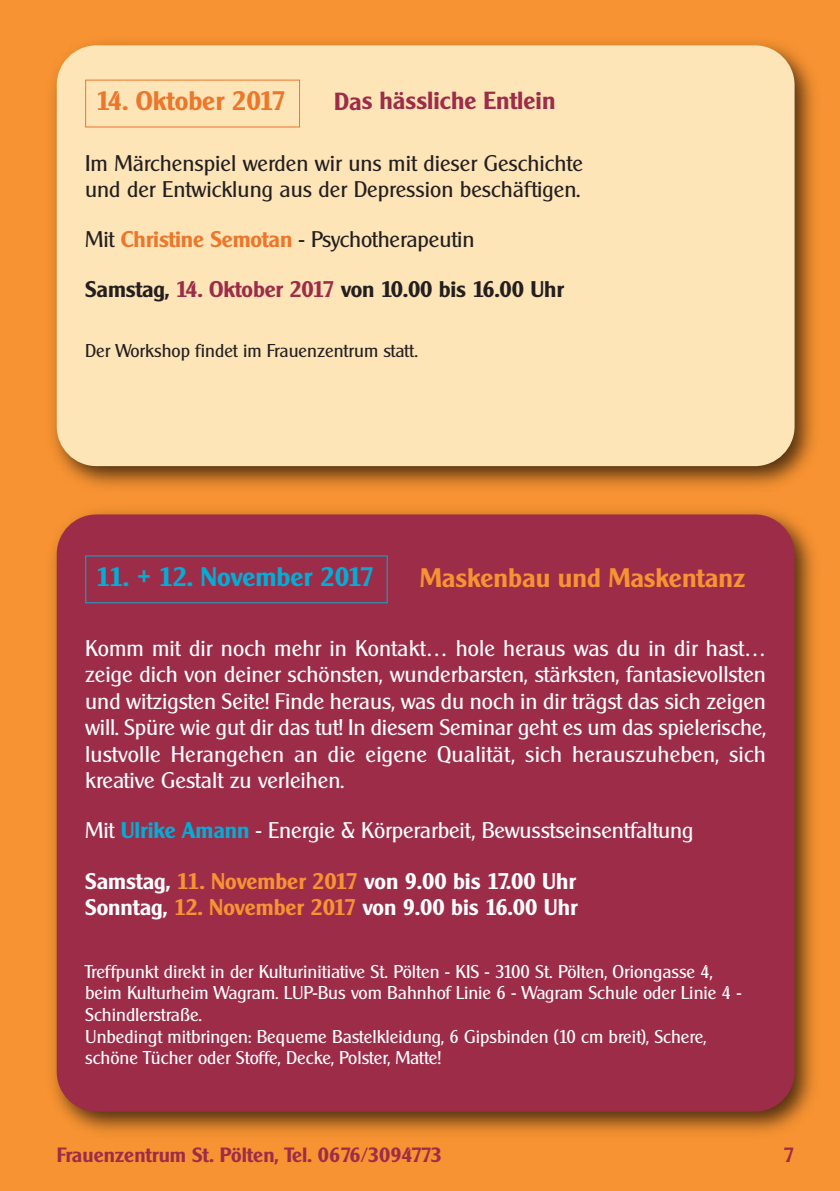
<style>
.page{position:relative;width:840px;height:1191px;background:#fff}
.page>*{position:absolute;margin:0;border:0;box-sizing:border-box;transform-origin:0 0}
.t1{font:700 26px "Alexander Becker";color:#f79332}
.t2{font:700 26px "Alexander Becker";letter-spacing:-.005em;color:#03add5}
.t3{font:700 26px "Alexander Becker";color:#ed762a}
.t4{font:700 24px "Alexander Becker";letter-spacing:-.005em;color:#9d2c49}
.t5{font:22px/26.4px "Alexander Becker";letter-spacing:-.005em;color:#fff;text-align:justify}
.t6{font:22px/26.4px "Alexander Becker";color:#231f20}
.t7{font:700 22px/26.4px "Alexander Becker";color:#fff}
.t8{font:700 22px "Alexander Becker";letter-spacing:-.005em;color:#231f20}
.t9{font:700 20px "Alexander Becker";color:#9d2c49}
.t10{font:18px/21.6px "Alexander Becker";color:#fff}
.t11{font:18px "Alexander Becker";color:#231f20}
.s1{font-weight:700;color:#ed762a}
.s2{color:#9d2c49}
.s3{font-weight:700;color:#03add5}
.s4{color:#f79332}
</style>
<div class="page">
<div style="left:0;top:0;width:839px;height:1191px;background:#f79332"></div>
<img style="left:51px;top:510px;width:764px;height:623px">
<div style="left:57px;top:514px;width:737px;height:597px;background:#9d2c49;border-radius:40px"></div>
<img style="left:51px;top:42px;width:764px;height:446px">
<div style="left:57px;top:45px;width:737px;height:421px;background:#fee5b8;border-radius:40px"></div>
<div style="left:85px;top:80px;width:215px;height:47px;border:1px solid #ed762a"></div>
<div style="left:85px;top:555px;width:302px;height:48px;border:1px solid #03add5"></div>
<p class="t3" style="left:96px;top:85px;width:191px">14. Oktober 2017</p>
<p class="t4" style="left:334px;top:86px;width:223px">Das hässliche Entlein</p>
<p class="t6" style="left:85px;top:150px;width:499px">Im Märchenspiel werden wir uns mit dieser Geschichte und der Entwicklung aus der Depression beschäftigen.</p>
<p class="t6" style="left:85px;top:226px;width:390px">Mit <span class="s1">Christine Semotan</span> - Psychotherapeutin</p>
<p class="t8" style="left:85px;top:276px;width:480px">Samstag, <span class="s2">14. Oktober 2017</span> von 10.00 bis 16.00 Uhr</p>
<p class="t11" style="left:85px;top:340px;width:334px">Der Workshop findet im Frauenzentrum statt.</p>
<p class="t2" style="left:96px;top:561px;width:279px">11. + 12. November 2017</p>
<p class="t1" style="left:420px;top:562px;width:327px">Maskenbau und Maskentanz</p>
<p class="t5" style="left:85px;top:635px;width:682px">Komm mit dir noch mehr in Kontakt… hole heraus was du in dir hast… zeige dich von deiner schönsten, wunderbarsten, stärksten, fantasievollsten und witzigsten Seite! Finde heraus, was du noch in dir trägst das sich zeigen will. Spüre wie gut dir das tut! In diesem Seminar geht es um das spielerische, lustvolle Herangehen an die eigene Qualität, sich herauszuheben, sich kreative Gestalt zu verleihen.</p>
<p class="t5" style="left:85px;top:817px;width:609px">Mit <span class="s3">Ulrike Amann</span> - Energie &amp; Körperarbeit, Bewusstseinsentfaltung</p>
<p class="t7" style="left:85px;top:867px;width:494px">Samstag, <span class="s4">11. November 2017</span> von 9.00 bis 17.00 Uhr<br>Sonntag, <span class="s4">12. November 2017</span> von 9.00 bis 16.00 Uhr</p>
<p class="t10" style="left:85px;top:960px;width:657px">Treffpunkt direkt in der Kulturinitiative St. Pölten - KIS - 3100 St. Pölten, Oriongasse 4, beim Kulturheim Wagram. LUP-Bus vom Bahnhof Linie 6 - Wagram Schule oder Linie 4 - Schindlerstraße.<br>Unbedingt mitbringen: Bequeme Bastelkleidung, 6 Gipsbinden (10 cm breit), Schere, schöne Tücher oder Stoffe, Decke, Polster, Matte!</p>
<p class="t9" style="left:57px;top:1143px;width:386px">Frauenzentrum St. Pölten, Tel. 0676/3094773</p>
<p class="t9" style="left:782px;top:1143px;width:13px">7</p>
</div>
